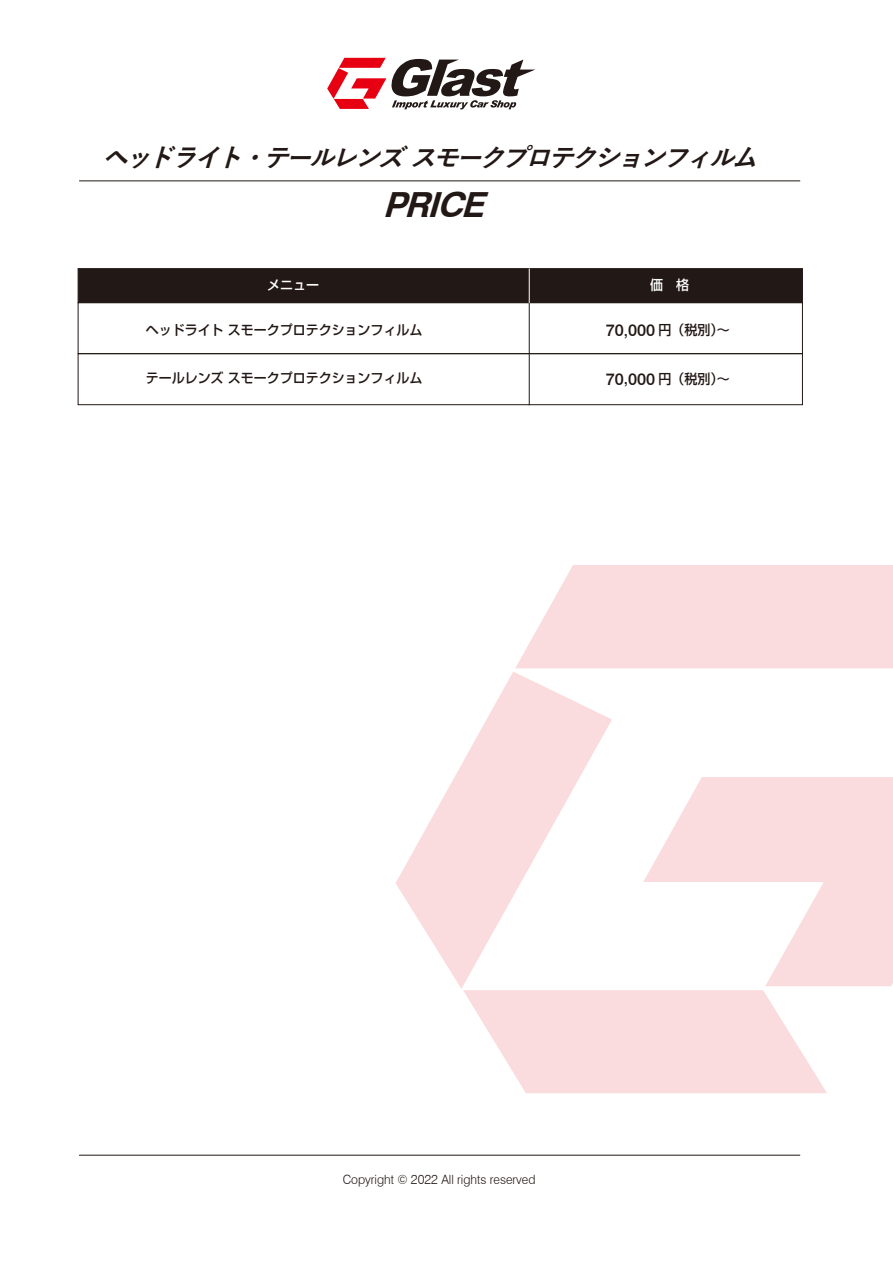
<style>
.page{position:relative;width:893px;height:1263px;background:#fff}
.page>*{position:absolute;margin:0;border:0;box-sizing:border-box;transform-origin:0 0}
.t1{font:italic 700 34.65px "Swiss 721 BT";color:#221815}
.t2{font:italic 25.5px "Yu Gothic Std B";color:#221815}
.t3{font:500 13.5px "Shin Go Pro";color:#221815;scale:.96 1}
.t4{font:500 13.5px "Shin Go Pro";color:#fff;scale:.96 1}
.t5{font:300 12.75px "Swiss 721 BT";color:#221815;scale:.96 1}
.s1{font-family:"Swiss 721 BT";font-size:16.8px}
.s2{font-family:"Swiss 721 BT";font-size:15.9px}
.s3{font-size:13.35px}
</style>
<div class="page">
<hr style="left:529px;top:300px;width:1px;height:105px;background:#221815">
<svg style="left:327px;top:58px;width:208px;height:51px"></svg>
<hr style="left:79px;top:181px;width:721px;height:1px;background:#221815">
<hr style="left:79px;top:1155px;width:721px;height:1px;background:#221815">
<div style="left:78px;top:268px;width:725px;height:35px;background:#221815;border:1px solid #221815"></div>
<div style="left:78px;top:302px;width:725px;height:52px;border:1px solid #221815"></div>
<div style="left:78px;top:353px;width:725px;height:52px;border:1px solid #221815"></div>
<hr style="left:529px;top:269px;width:1px;height:34px;background:#fff">
<svg style="left:515px;top:565px;width:378px;height:103px"></svg>
<svg style="left:396px;top:672px;width:216px;height:317px"></svg>
<svg style="left:643px;top:777px;width:250px;height:209px;fill:#fbdcde"></svg>
<svg style="left:463px;top:990px;width:364px;height:103px"></svg>
<h2 class="t2" style="left:102px;top:138px;width:667px">ヘッドライト・テールレンズスモークプロテクションフィルム</h2>
<h1 class="t1" style="left:383px;top:184px;width:114px">PRICE</h1>
<p class="t4" style="left:267px;top:274px;width:56px">メニュー</p>
<p class="t3" style="left:146px;top:319px;width:290px">ヘッドライトスモークプロテクションフィルム</p>
<p class="t3" style="left:146px;top:367px;width:290px">テールレンズスモークプロテクションフィルム</p>
<p class="t4" style="left:650px;top:274px;width:42px">価　格</p>
<p class="t3" style="left:606px;top:319px;width:131px"><span class="s1">70</span><span class="s2">,</span><span class="s1">000</span> 円（税別）～</p>
<p class="t3" style="left:606px;top:368px;width:131px"><span class="s1">70</span><span class="s2">,</span><span class="s1">000</span> 円（税別）～</p>
<p class="t5" style="left:343px;top:1171px;width:202px">Copyright © <span class="s3">2022</span> All rights reserved</p>
</div>
